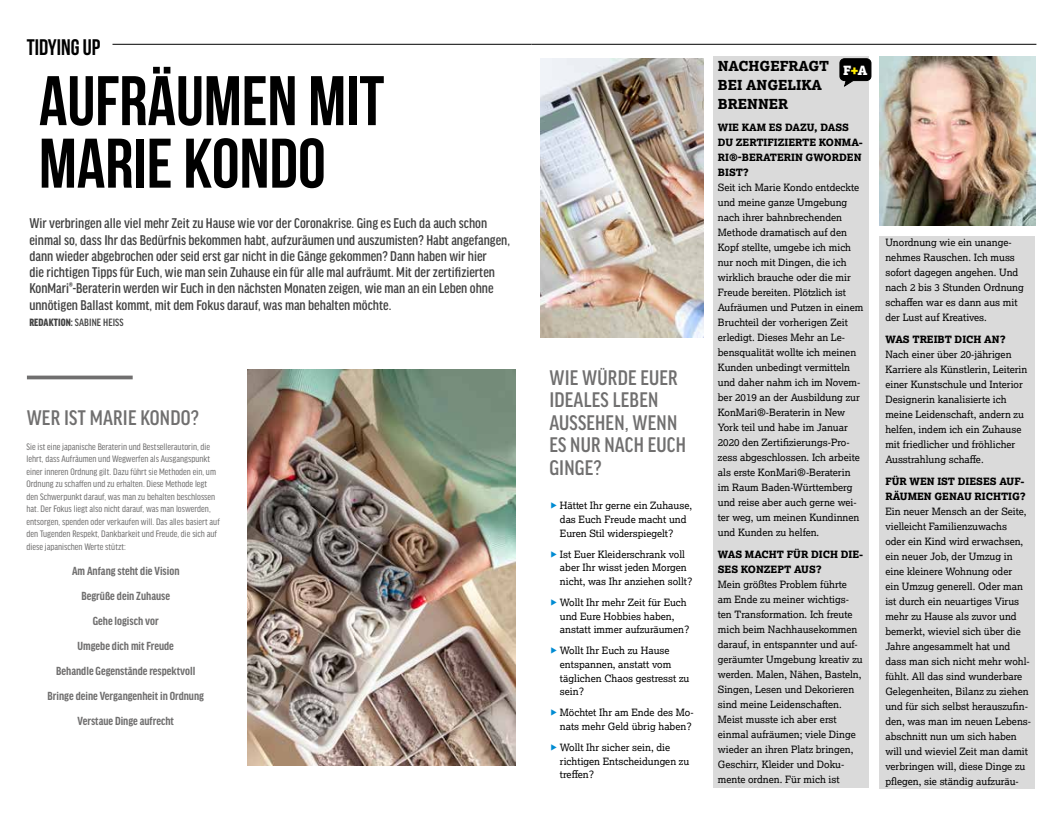
<style>
.page{position:relative;width:1063px;height:815px;background:#fff}
.page>*{position:absolute;margin:0;border:0;box-sizing:border-box;transform-origin:0 0}
.t1{font:70px/62.5px "Bebas Neue";color:#000}
.t2{font:500 condensed 22.5px/22.5px "Good Headline Pro";letter-spacing:.01em;color:#706f6f}
.t3{font:22.5px "Bebas Neue";color:#000}
.t4{font:500 condensed 15px/16.2px "Good Headline Pro";color:#424242}
.t5{font:800 13.75px/18.8px "Lexia";color:#000}
.t6{font:900 12.62px "Lexia";color:#fff}
.t7{font:700 condensed 12.5px/25px "Good Headline Pro";color:#706f6f;text-align:center}
.t8{font:500 condensed 11.25px "Good Headline Pro";letter-spacing:.01em;color:#424242}
.t9{font:10px/15px "Lexia";color:#000}
.t10{font:condensed 10px/12.5px "Good Headline Pro";color:#706f6f}
.t11{font:800 10px/15px "Lexia";color:#000}
.s1{font-weight:900}
.s2{color:#ffed00}
</style>
<div class="page">
<hr style="left:112px;top:44px;width:419px;height:1px;background:#000">
<hr style="left:531px;top:44px;width:505px;height:1px;background:#000">
<img style="left:540px;top:58px;width:163px;height:280px">
<hr style="left:27px;top:376px;width:106px;height:3px;background:#706f6f">
<div style="left:879px;top:236px;width:156px;height:552px;background:#dadada"></div>
<div style="left:713px;top:56px;width:155px;height:731px;background:#dadada"></div>
<svg style="left:839px;top:58px;width:33px;height:30px"></svg>
<img style="left:879px;top:56px;width:156px;height:169px">
<img style="left:248px;top:369px;width:268px;height:396px">
<h2 class="t3" style="left:27px;top:35px;width:75px">TIDYING UP</h2>
<h1 class="t1" style="left:39px;top:69px;width:347px">AUFRÄUMEN MIT<br>MARIE KONDO</h1>
<p class="t4" style="left:29px;top:216px;width:482px">Wir verbringen alle viel mehr Zeit zu Hause wie vor der Coronakrise. Ging es Euch da auch schon einmal so, dass Ihr das Bedürfnis bekommen habt, aufzuräumen und auszumisten? Habt angefangen, dann wieder abgebrochen oder seid erst gar nicht in die Gänge gekommen? Dann haben wir hier<br>die richtigen Tipps für Euch, wie man sein Zuhause ein für alle mal aufräumt. Mit der zertifizierten KonMari®-Beraterin werden wir Euch in den nächsten Monaten zeigen, wie man an ein Leben ohne unnötigen Ballast kommt, mit dem Fokus darauf, was man behalten möchte.</p>
<p class="t8" style="left:29px;top:317px;width:96px"><span class="s1">REDAKTION:</span> SABINE HEISS</p>
<h2 class="t2" style="left:27px;top:407px;width:174px">WER IST MARIE KONDO?</h2>
<p class="t10" style="left:27px;top:440px;width:195px">Sie ist eine japanische Beraterin und Bestsellerautorin, die lehrt, dass Aufräumen und Wegwerfen als Ausgangspunkt einer inneren Ordnung gilt. Dazu führt sie Methoden ein, um Ordnung zu schaffen und zu erhalten. Diese Methode legt den Schwerpunkt darauf, was man zu behalten beschlossen hat. Der Fokus liegt also nicht darauf, was man loswerden, entsorgen, spenden oder verkaufen will. Das alles basiert auf den Tugenden Respekt, Dankbarkeit und Freude, die sich auf diese japanischen Werte stützt:</p>
<p class="t7" style="left:48px;top:558px;width:158px">Am Anfang steht die Vision<br>Begrüße dein Zuhause<br>Gehe logisch vor<br>Umgebe dich mit Freude<br>Behandle Gegenstände respektvoll<br>Bringe deine Vergangenheit in Ordnung<br>Verstaue Dinge aufrecht</p>
<h2 class="t2" style="left:549px;top:366px;width:138px">WIE WÜRDE EUER<br>IDEALES LEBEN<br>AUSSEHEN, WENN<br>ES NUR NACH EUCH<br>GINGE?</h2>
<p class="t9" style="left:560px;top:498px;width:134px;line-height:13.8px">Hättet Ihr gerne ein Zuhause, das Euch Freude macht und<br>Euren Stil widerspiegelt?</p>
<p class="t9" style="left:560px;top:547px;width:134px;line-height:13.8px">Ist Euer Kleiderschrank voll aber Ihr wisst jeden Morgen nicht, was Ihr anziehen sollt?</p>
<p class="t9" style="left:560px;top:595px;width:131px;line-height:13.8px">Wollt Ihr mehr Zeit für Euch und Eure Hobbies haben, anstatt immer aufzuräumen?</p>
<p class="t9" style="left:560px;top:643px;width:131px;line-height:13.8px">Wollt Ihr Euch zu Hause entspannen, anstatt vom täglichen Chaos gestresst zu sein?</p>
<p class="t9" style="left:560px;top:706px;width:135px;line-height:13.8px">Möchtet Ihr am Ende des Mo&shy;nats mehr Geld übrig haben?</p>
<p class="t9" style="left:560px;top:740px;width:131px;line-height:13.8px">Wollt Ihr sicher sein, die richtigen Entscheidungen zu treffen?</p>
<h3 class="t5" style="left:718px;top:57px;width:113px">NACHGEFRAGT<br>BEI ANGELIKA<br>BRENNER</h3>
<p class="t11" style="left:718px;top:120px;width:146px">WIE KAM ES DAZU, DASS<br>DU ZERTIFIZIERTE KONMA-<br>RI®-BERATERIN GWORDEN<br>BIST?</p>
<p class="t9" style="left:718px;top:180px;width:147px">Seit ich Marie Kondo entdeckte und meine ganze Umgebung nach ihrer bahnbrechenden<br>Methode dramatisch auf den<br>Kopf stellte, umgebe ich mich nur noch mit Dingen, die ich wirklich brauche oder die mir<br>Freude bereiten. Plötzlich ist<br>Aufräumen und Putzen in einem<br>Bruchteil der vorherigen Zeit erledigt. Dieses Mehr an Le&shy;bensqualität wollte ich meinen<br>Kunden unbedingt vermitteln und daher nahm ich im Novem&shy;ber 2019 an der Ausbildung zur<br>KonMari®-Beraterin in New<br>York teil und habe im Januar<br>2020 den Zertifizierungs-Pro&shy;zess abgeschlossen. Ich arbeite als erste KonMari®-Beraterin im Raum Baden-Württemberg und reise aber auch gerne wei&shy;ter weg, um meinen Kundinnen und Kunden zu helfen.</p>
<p class="t11" style="left:718px;top:547px;width:147px">WAS MACHT FÜR DICH DIE-<br>SES KONZEPT AUS?</p>
<p class="t9" style="left:718px;top:577px;width:146px">Mein größtes Problem führte am Ende zu meiner wichtigs&shy;ten Transformation. Ich freute mich beim Nachhausekommen darauf, in entspannter und auf&shy;geräumter Umgebung kreativ zu werden. Malen, Nähen, Basteln,<br>Singen, Lesen und Dekorieren sind meine Leidenschaften.<br>Meist musste ich aber erst einmal aufräumen; viele Dinge wieder an ihren Platz bringen,<br>Geschirr, Kleider und Doku&shy;mente ordnen. Für mich ist</p>
<p class="t6" style="left:843px;top:62px;width:26px">F<span class="s2">+</span>A</p>
<p class="t9" style="left:885px;top:234px;width:140px">Unordnung wie ein unange&shy;nehmes Rauschen. Ich muss sofort dagegen angehen. Und nach 2 bis 3 Stunden Ordnung schaffen war es dann aus mit der Lust auf Kreatives.</p>
<p class="t11" style="left:885px;top:332px;width:122px">WAS TREIBT DICH AN?</p>
<p class="t9" style="left:885px;top:347px;width:144px">Nach einer über 20-jährigen<br>Karriere als Künstlerin, Leiterin einer Kunstschule und Interior<br>Designerin kanalisierte ich meine Leidenschaft, andern zu helfen, indem ich ein Zuhause mit friedlicher und fröhlicher<br>Ausstrahlung schaffe.</p>
<p class="t11" style="left:885px;top:474px;width:142px">FÜR WEN IST DIESES AUF-<br>RÄUMEN GENAU RICHTIG?</p>
<p class="t9" style="left:885px;top:504px;width:147px">Ein neuer Mensch an der Seite, vielleicht Familienzuwachs<br>oder ein Kind wird erwachsen, ein neuer Job, der Umzug in eine kleinere Wohnung oder<br>ein Umzug generell. Oder man ist durch ein neuartiges Virus mehr zu Hause als zuvor und bemerkt, wieviel sich über die<br>Jahre angesammelt hat und dass man sich nicht mehr wohl&shy;fühlt. All das sind wunderbare<br>Gelegenheiten, Bilanz zu ziehen und für sich selbst herauszufin&shy;den, was man im neuen Lebens&shy;abschnitt nun um sich haben will und wieviel Zeit man damit verbringen will, diese Dinge zu pflegen, sie ständig aufzuräu-</p>
</div>
